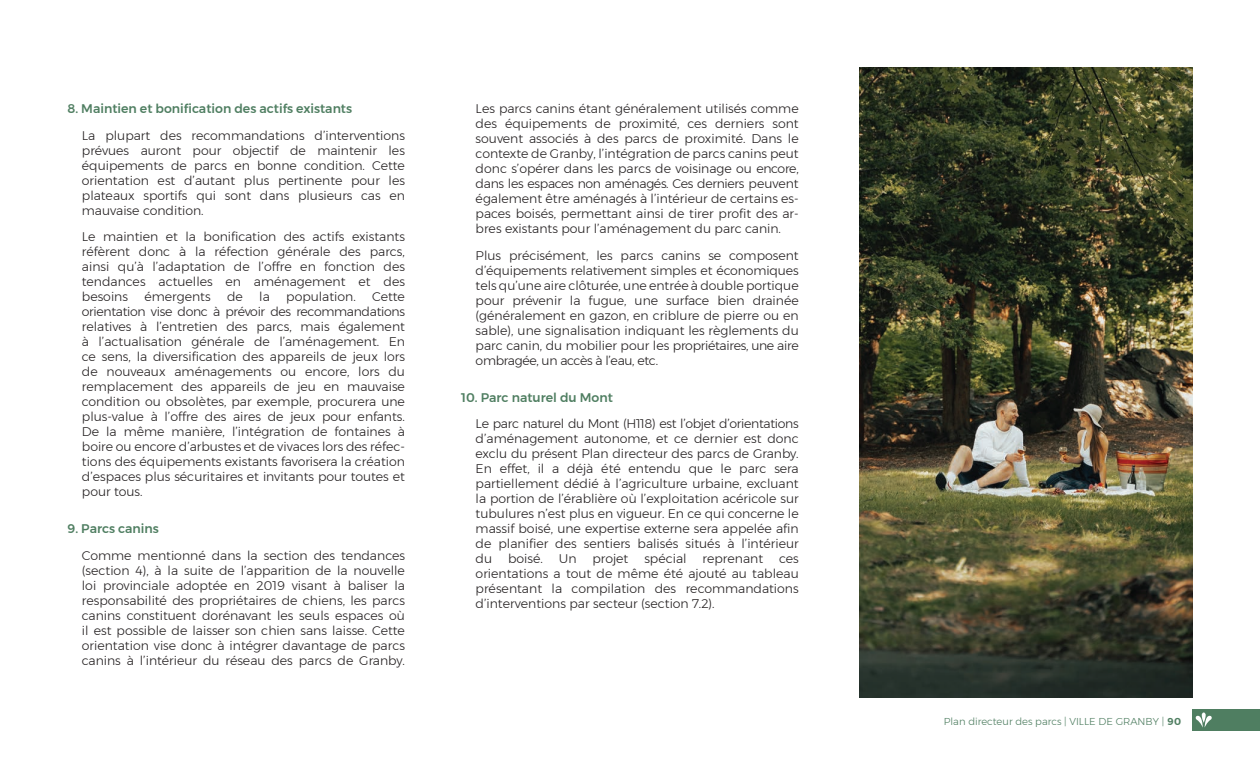
<style>
.page{position:relative;width:1260px;height:765px;background:#fff}
.page>*{position:absolute;margin:0;border:0;box-sizing:border-box;transform-origin:0 0}
.t1{font:300 12.5px/15px "Montserrat";color:#231f20;text-align:justify}
.t2{font:500 12.5px "Montserrat";color:#4f7e61}
.t3{font:300 10px "Montserrat";color:#4f7e61}
.s1{font-weight:600}
</style>
<div class="page">
<img style="left:859px;top:68px;width:333px;height:630px">
<div style="left:1192px;top:709px;width:68px;height:22px;background:#4f7e61"></div>
<svg style="left:1195px;top:713px;width:17px;height:15px"></svg>
<p class="t2" style="left:68px;top:99px;width:286px">8. Maintien et bonification des actifs existants</p>
<p class="t1" style="left:82px;top:127px;width:325px">La plupart des recommandations d’interventions prévues auront pour objectif de maintenir les équipements de parcs en bonne condition. Cette orientation est d’autant plus pertinente pour les plateaux sportifs qui sont dans plusieurs cas en mauvaise condition.</p>
<p class="t1" style="left:82px;top:229px;width:325px">Le maintien et la bonification des actifs existants réfèrent donc à la réfection générale des parcs, ainsi qu’à l’adaptation de l’offre en fonction des tendances actuelles en aménagement et des besoins</p>
<p class="t1" style="left:144px;top:289px;width:68px">émergents</p>
<p class="t1" style="left:227px;top:289px;width:17px">de</p>
<p class="t1" style="left:259px;top:289px;width:12px">la</p>
<p class="t1" style="left:286px;top:289px;width:71px">population.</p>
<p class="t1" style="left:82px;top:289px;width:325px;text-indent:290px">Cette orientation vise donc à prévoir des recommandations relatives à l’entretien des parcs, mais également à l’actualisation générale de l’aménagement. En ce sens, la diversification des appareils de jeux lors de nouveaux aménagements ou encore, lors du remplacement des appareils de jeu en mauvaise condition ou obsolètes, par exemple, procurera une plus-value à l’offre des aires de jeux pour enfants.<br>De la même manière, l’intégration de fontaines à boire ou encore d’arbustes et de vivaces lors des réfec&shy;tions des équipements existants favorisera la création d’espaces plus sécuritaires et invitants pour toutes et pour tous.</p>
<p class="t2" style="left:68px;top:519px;width:93px">9. Parcs canins</p>
<p class="t1" style="left:82px;top:547px;width:325px">Comme mentionné dans la section des tendances (section 4), à la suite de l’apparition de la nouvelle loi provinciale adoptée en 2019 visant à baliser la responsabilité des propriétaires de chiens, les parcs canins constituent dorénavant les seuls espaces où il est possible de laisser son chien sans laisse. Cette orientation vise donc à intégrer davantage de parcs canins à l’intérieur du réseau des parcs de Granby.</p>
<p class="t1" style="left:476px;top:101px;width:325px">Les parcs canins étant généralement utilisés comme des équipements de proximité, ces derniers sont souvent associés à des parcs de proximité. Dans le contexte de Granby, l’intégration de parcs canins peut donc s’opérer dans les parcs de voisinage ou encore, dans les espaces non aménagés. Ces derniers peuvent également être aménagés à l’intérieur de certains es&shy;paces boisés, permettant ainsi de tirer profit des ar&shy;bres existants pour l’aménagement du parc canin.</p>
<p class="t1" style="left:476px;top:247px;width:325px">Plus précisément, les parcs canins se composent d’équipements relativement simples et économiques tels qu’une aire clôturée, une entrée à double portique pour prévenir la fugue, une surface bien drainée (généralement en gazon, en criblure de pierre ou en sable), une signalisation indiquant les règlements du parc canin, du mobilier pour les propriétaires, une aire ombragée, un accès à l’eau, etc.</p>
<p class="t2" style="left:461px;top:388px;width:153px">10. Parc naturel du Mont</p>
<p class="t1" style="left:476px;top:416px;width:325px">Le parc naturel du Mont (H118) est l’objet d’orientations d’aménagement autonome, et ce dernier est donc exclu du présent Plan directeur des parcs de Granby.<br>En effet, il a déjà été entendu que le parc sera partiellement dédié à l’agriculture urbaine, excluant la portion de l’érablière où l’exploitation acéricole sur tubulures n’est plus en vigueur. En ce qui concerne le massif boisé, une expertise externe sera appelée afin de planifier des sentiers balisés situés à l’intérieur du</p>
<p class="t1" style="left:508px;top:551px;width:36px">boisé.</p>
<p class="t1" style="left:559px;top:551px;width:19px">Un</p>
<p class="t1" style="left:592px;top:551px;width:37px">projet</p>
<p class="t1" style="left:644px;top:551px;width:44px">spécial</p>
<p class="t1" style="left:703px;top:551px;width:62px">reprenant</p>
<p class="t1" style="left:476px;top:551px;width:325px;text-indent:303px">ces orientations a tout de même été ajouté au tableau présentant la compilation des recommandations d’interventions par secteur (section 7.2).</p>
<p class="t3" style="left:944px;top:714px;width:239px">Plan directeur des parcs | VILLE DE GRANBY | <span class="s1">90</span></p>
</div>
